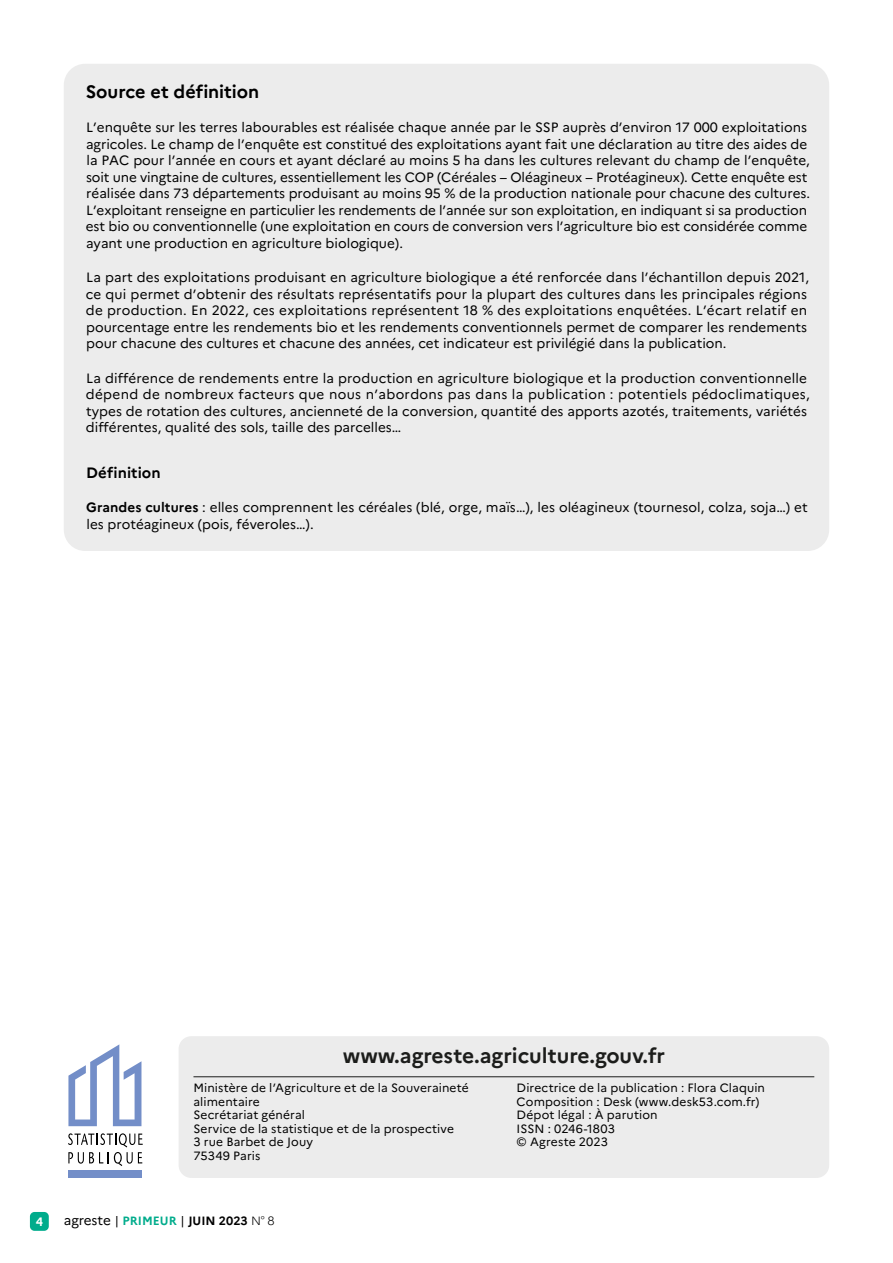
<style>
.page{position:relative;width:893px;height:1263px;background:#fff}
.page>*{position:absolute;margin:0;border:0;box-sizing:border-box;transform-origin:0 0}
.t1{font:700 21px "Marianne";color:#1c1d1b}
.Titre_Encadre_Source{font:700 18px "Marianne";letter-spacing:-.005em;color:#000}
.Sous-titre_Sources_D{font:700 15px "Marianne";letter-spacing:.005em;color:#000}
.Texte_Source__méthod{font:13.5px/16.5px "Marianne";color:#000}
.t2{font:700 12.15px "Marianne";color:#fff}
.t3{font:12px/13.5px "Marianne";letter-spacing:.01em;color:#000}
.t4{font:700 12px "Marianne";color:#000}
.s1{font-weight:700}
.s2{font-weight:400;font-size:13.5px}
.s3{font-weight:400}
.s4{color:#00ac8c}
.s5{font-weight:300}
</style>
<div class="page">
<div style="left:179px;top:1036px;width:650px;height:142px;background:#ececec;border-radius:13px"></div>
<hr style="left:193px;top:1076px;width:621px;height:1px;background:#1c1d1b">
<div style="left:68px;top:1170px;width:74px;height:8px;background:#738ec8"></div>
<svg style="left:68px;top:1133px;width:75px;height:33px"></svg>
<svg style="left:68px;top:1044px;width:73px;height:82px"></svg>
<div style="left:30px;top:1212px;width:19px;height:19px;background:#00ac8c;border-radius:5px"></div>
<div style="left:64px;top:64px;width:765px;height:487px;background:#ececec;border-radius:21px"></div>
<h3 class="Titre_Encadre_Source" style="left:86px;top:80px;width:175px">Source et définition</h3>
<p class="Texte_Source__méthod" style="left:86px;top:119px;width:726px">L’enquête sur les terres labourables est réalisée chaque année par le SSP auprès d’environ 17 000 exploitations agricoles. Le champ de l’enquête est constitué des exploitations ayant fait une déclaration au titre des aides de la PAC pour l’année en cours et ayant déclaré au moins 5 ha dans les cultures relevant du champ de l’enquête, soit une vingtaine de cultures, essentiellement les COP (Céréales – Oléagineux – Protéagineux). Cette enquête est réalisée dans 73 départements produisant au moins 95 % de la production nationale pour chacune des cultures.<br>L’exploitant renseigne en particulier les rendements de l’année sur son exploitation, en indiquant si sa production est bio ou conventionnelle (une exploitation en cours de conversion vers l’agriculture bio est considérée comme ayant une production en agriculture biologique).</p>
<p class="Texte_Source__méthod" style="left:86px;top:269px;width:725px">La part des exploitations produisant en agriculture biologique a été renforcée dans l’échantillon depuis 2021, ce qui permet d’obtenir des résultats représentatifs pour la plupart des cultures dans les principales régions de production. En 2022, ces exploitations représentent 18 % des exploitations enquêtées. L’écart relatif en pourcentage entre les rendements bio et les rendements conventionnels permet de comparer les rendements pour chacune des cultures et chacune des années, cet indicateur est privilégié dans la publication.</p>
<p class="Texte_Source__méthod" style="left:86px;top:370px;width:725px">La différence de rendements entre la production en agriculture biologique et la production conventionnelle dépend de nombreux facteurs que nous n’abordons pas dans la publication : potentiels pédoclimatiques, types de rotation des cultures, ancienneté de la conversion, quantité des apports azotés, traitements, variétés différentes, qualité des sols, taille des parcelles…</p>
<h4 class="Sous-titre_Sources_D" style="left:86px;top:463px;width:76px">Définition</h4>
<p class="Texte_Source__méthod" style="left:86px;top:499px;width:723px"><span class="s1">Grandes cultures</span> : elles comprennent les céréales (blé, orge, maïs…), les oléagineux (tournesol, colza, soja…) et les protéagineux (pois, féveroles…).</p>
<h1 class="t1" style="left:343px;top:1042px;width:324px">www.agreste.agriculture.gouv.fr</h1>
<p class="t3" style="left:193px;top:1081px;width:277px">Ministère de l’Agriculture et de la Souveraineté alimentaire<br>Secrétariat général<br>Service de la statistique et de la prospective<br>3 rue Barbet de Jouy<br>75349 Paris</p>
<p class="t3" style="left:517px;top:1081px;width:250px">Directrice de la publication : Flora Claquin<br>Composition : Desk (www.desk53.com.fr)<br>Dépot légal : À parution<br>ISSN : 0246-1803<br>© Agreste 2023</p>
<p class="t2" style="left:36px;top:1214px;width:9px">4</p>
<p class="t4" style="left:64px;top:1214px;width:212px"><span class="s2">agreste</span> <span class="s3">|</span> <span class="s4">PRIMEUR</span> <span class="s3">|</span> Jui n 2023 <span class="s5">N</span><sup>°</sup> <span class="s5">8</span></p>
</div>
